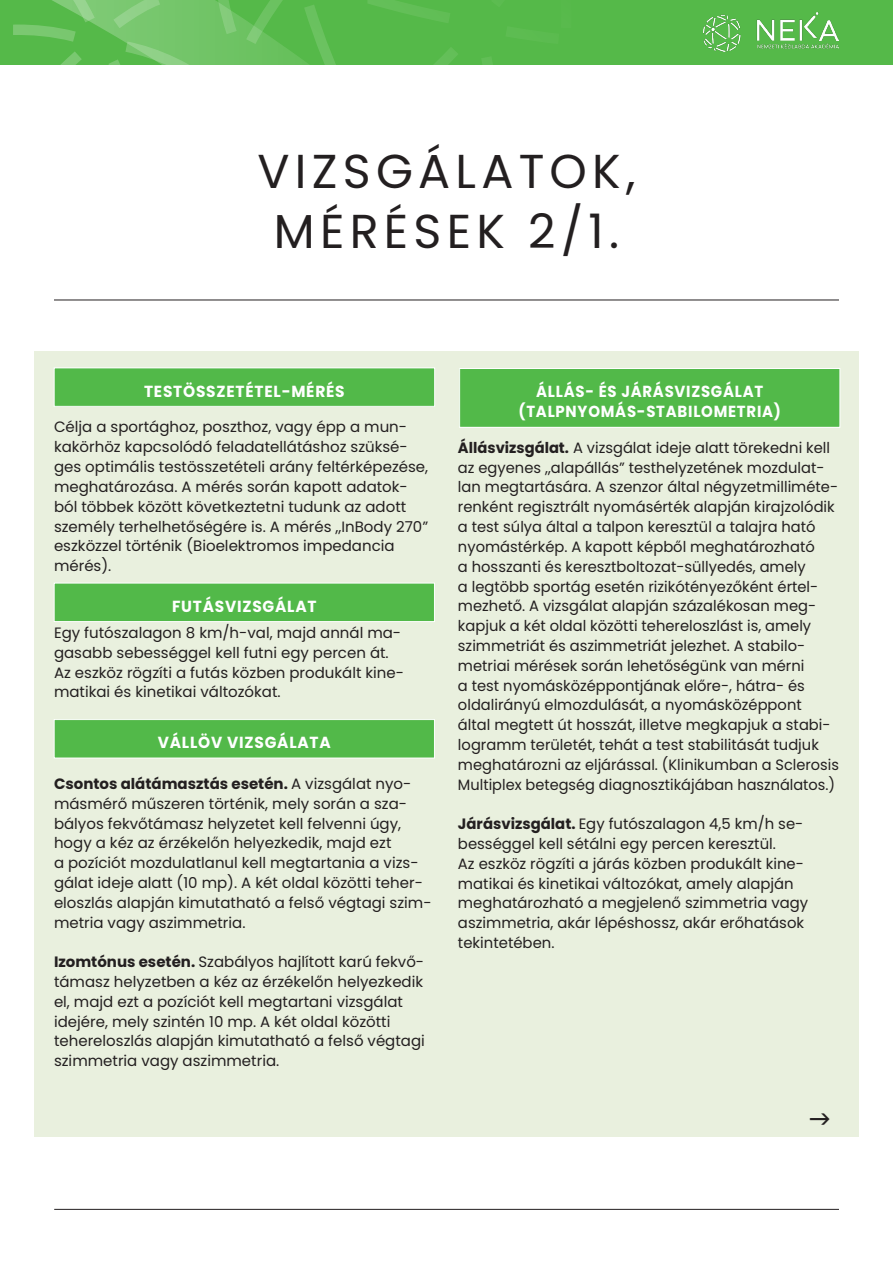
<style>
.page{position:relative;width:893px;height:1263px;background:#fff}
.page>*{position:absolute;margin:0;border:0;box-sizing:border-box;transform-origin:0 0}
.Master_Page_Header_a{font:47.55px "Poppins";letter-spacing:.11em;color:#231f20}
.Body_Text{font:700 16.05px "Poppins";letter-spacing:.05em;color:#fff;scale:.96 1}
.Body_Text-2{font:700 16.05px "Poppins";letter-spacing:.05em;color:#fff;scale:.93 1}
.Body_Text-3{font:15px/19.8px "Poppins";color:#231f20}
.s1{font-weight:700}
</style>
<div class="page">
<div style="left:0;top:0;width:893px;height:65px;background:#55b949"></div>
<svg style="left:482px;top:57px;width:11px;height:8px"></svg>
<svg style="left:13px;top:0;width:445px;height:65px"></svg>
<img style="left:704px;top:12px;width:134px;height:39px">
<hr style="left:54px;top:300px;width:785px;height:1px;background:#231f20">
<hr style="left:54px;top:1209px;width:785px;height:1px;background:#231f20">
<div style="left:34px;top:351px;width:825px;height:785px;background:#e9f0de"></div>
<div style="left:54px;top:368px;width:381px;height:38px;background:#52b949"></div>
<div style="left:54px;top:367px;width:381px;height:40px;border:1px solid #fff"></div>
<div style="left:54px;top:583px;width:380px;height:38px;background:#52b949"></div>
<div style="left:54px;top:583px;width:381px;height:39px;border:1px solid #fff"></div>
<div style="left:54px;top:719px;width:380px;height:39px;background:#52b949"></div>
<div style="left:54px;top:719px;width:381px;height:39px;border:1px solid #fff"></div>
<div style="left:460px;top:368px;width:380px;height:59px;background:#52b949"></div>
<div style="left:459px;top:368px;width:381px;height:60px;border:1px solid #fff"></div>
<p class="Master_Page_Header_a" style="left:258px;top:144px;width:379px">VIZSGÁLATOK,</p>
<p class="Master_Page_Header_a" style="left:274px;top:204px;width:347px">MÉRÉSEK 2/1.</p>
<p class="Body_Text" style="left:144px;top:382px;width:211px">TESTÖSSZETÉTEL-MÉRÉS</p>
<p class="Body_Text-3" style="left:54px;top:417px;width:376px">Célja a sportághoz, poszthoz, vagy épp a mun&shy;kakörhöz kapcsolódó feladatellátáshoz szüksé&shy;ges optimális testösszetételi arány feltérképezése, meghatározása. A mérés során kapott adatok&shy;ból többek között következtetni tudunk az adott személy terhelhetőségére is. A mérés „InBody 270” eszközzel történik (Bioelektromos impedancia mérés).</p>
<p class="Body_Text" style="left:172px;top:597px;width:152px">FUTÁSVIZSGÁLAT</p>
<p class="Body_Text-3" style="left:54px;top:623px;width:349px">Egy futószalagon 8 km/h-val, majd annál ma&shy;gasabb sebességgel kell futni egy percen át.<br>Az eszköz rögzíti a futás közben produkált kine&shy;matikai és kinetikai változókat.</p>
<p class="Body_Text" style="left:158px;top:733px;width:182px">VÁLLÖV VIZSGÁLATA</p>
<p class="Body_Text-3" style="left:54px;top:774px;width:377px"><span class="s1">Csontos alátámasztás esetén.</span> A vizsgálat nyo&shy;másmérő műszeren történik, mely során a sza&shy;bályos fekvőtámasz helyzetet kell felvenni úgy, hogy a kéz az érzékelőn helyezkedik, majd ezt<br>a pozíciót mozdulatlanul kell megtartania a vizs&shy;gálat ideje alatt (10 mp). A két oldal közötti teher&shy;eloszlás alapján kimutatható a felső végtagi szim&shy;metria vagy aszimmetria.</p>
<p class="Body_Text-3" style="left:54px;top:952px;width:372px"><span class="s1">Izomtónus esetén.</span> Szabályos hajlított karú fekvő&shy;támasz helyzetben a kéz az érzékelőn helyezkedik el, majd ezt a pozíciót kell megtartani vizsgálat idejére, mely szintén 10 mp. A két oldal közötti tehereloszlás alapján kimutatható a felső végtagi szimmetria vagy aszimmetria.</p>
<p class="Body_Text-2" style="left:536px;top:382px;width:246px">ÁLLÁS- ÉS JÁRÁSVIZSGÁLAT</p>
<p class="Body_Text-2" style="left:518px;top:402px;width:284px">(TALPNYOMÁS-STABILOMETRIA)</p>
<p class="Body_Text-3" style="left:458px;top:438px;width:382px"><span class="s1">Állásvizsgálat.</span> A vizsgálat ideje alatt törekedni kell az egyenes „alapállás” testhelyzetének mozdulat&shy;lan megtartására. A szenzor által négyzetmilliméte&shy;renként regisztrált nyomásérték alapján kirajzolódik a test súlya által a talpon keresztül a talajra ható nyomástérkép. A kapott képből meghatározható<br>a hosszanti és keresztboltozat-süllyedés, amely<br>a legtöbb sportág esetén rizikótényezőként értel&shy;mezhető. A vizsgálat alapján százalékosan meg&shy;kapjuk a két oldal közötti tehereloszlást is, amely szimmetriát és aszimmetriát jelezhet. A stabilo&shy;metriai mérések során lehetőségünk van mérni<br>a test nyomásközéppontjának előre-, hátra- és oldalirányú elmozdulását, a nyomásközéppont<br>által megtett út hosszát, illetve megkapjuk a stabi&shy;logramm területét, tehát a test stabilitását tudjuk meghatározni az eljárással. (Klinikumban a Sclerosis Multiplex betegség diagnosztikájában használatos.)</p>
<p class="Body_Text-3" style="left:458px;top:814px;width:352px"><span class="s1">Járásvizsgálat.</span> Egy futószalagon 4,5 km/h se&shy;bességgel kell sétálni egy percen keresztül.<br>Az eszköz rögzíti a járás közben produkált kine&shy;matikai és kinetikai változókat, amely alapján meghatározható a megjelenő szimmetria vagy aszimmetria, akár lépéshossz, akár erőhatások tekintetében.</p>
</div>
